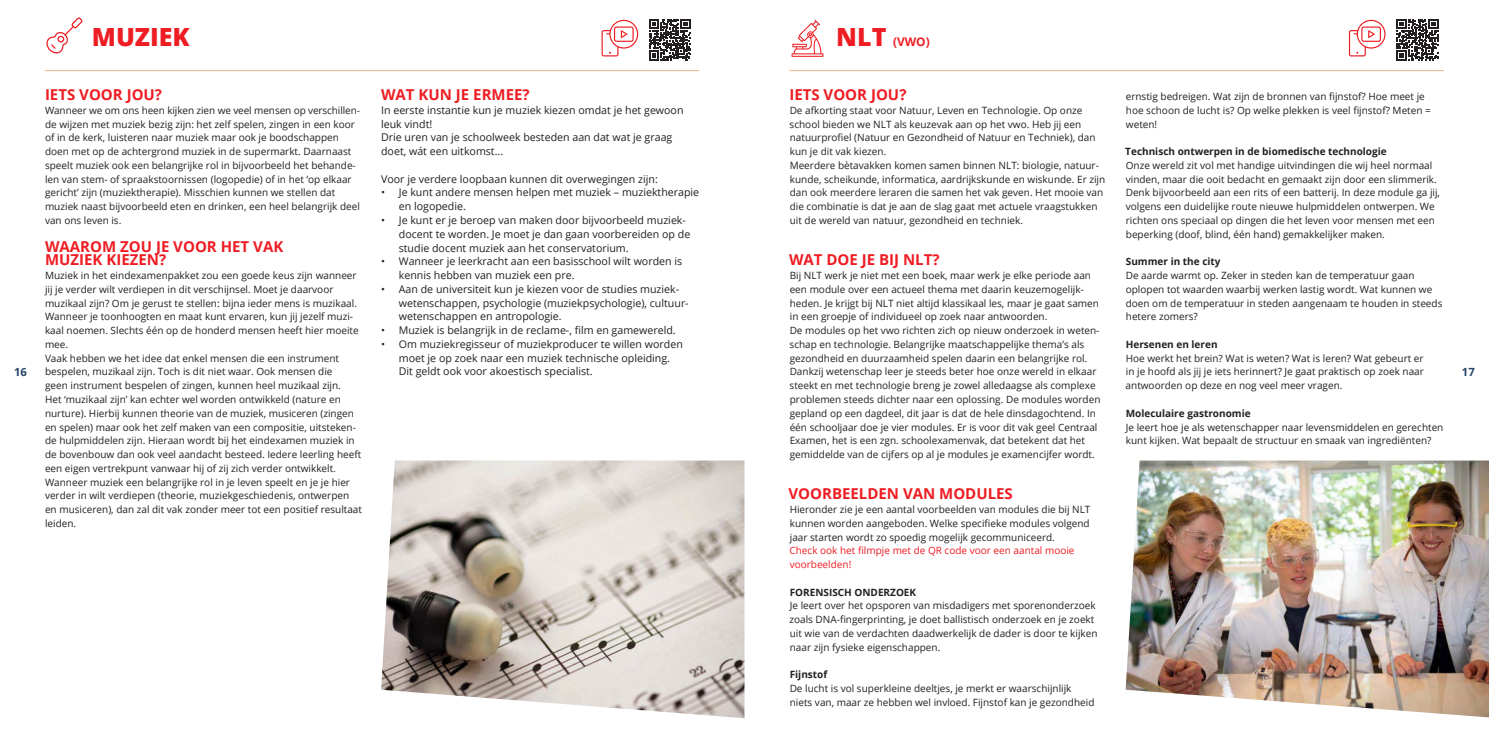
<style>
.page{position:relative;width:1489px;height:745px;background:#fff}
.page>*{position:absolute;margin:0;border:0;box-sizing:border-box;transform-origin:0 0}
.t1{font:800 25px "Open Sans";color:#ee1d23}
.t2{font:700 15px/13.8px "Open Sans";color:#ee1d23}
.t3{font:700 11.88px "Open Sans";color:#ee1d23}
.t4{font:700 11.25px "Open Sans";color:#264668}
.t5{font:10.62px/13.8px "Open Sans";color:#231f20}
.t6{font:10px/13.8px "Open Sans";color:#231f20}
.t7{font:700 10px "Open Sans";color:#231f20}
.s1{font-weight:800;font-size:25px}
.s2{color:#ee1d23}
</style>
<div class="page">
<svg style="left:46px;top:17px;width:37px;height:36px"></svg>
<svg style="left:791px;top:20px;width:32px;height:37px"></svg>
<svg style="left:601px;top:20px;width:37px;height:36px"></svg>
<svg style="left:1348px;top:20px;width:37px;height:36px"></svg>
<svg style="left:649px;top:19px;width:41px;height:42px"></svg>
<img style="left:381px;top:460px;width:363px;height:257px">
<img style="left:1125px;top:460px;width:363px;height:257px">
<svg style="left:1396px;top:19px;width:41px;height:42px"></svg>
<hr style="left:45px;top:70px;width:654px;height:1px;background:#e6b88f">
<hr style="left:789px;top:70px;width:654px;height:1px;background:#e6b88f">
<p class="t1" style="left:92px;top:18px;width:99px">MUZIEK</p>
<p class="t3" style="left:836px;top:34px;width:95px"><span class="s1">NLT</span> (VWO)</p>
<p class="t2" style="left:45px;top:87px;width:119px">IETS VOOR JOU?</p>
<p class="t6" style="left:45px;top:103px;width:316px">Wanneer we om ons heen kijken zien we veel mensen op verschillen&shy;de wijzen met muziek bezig zijn: het zelf spelen, zingen in een koor of in de kerk, luisteren naar muziek maar ook je boodschappen doen met op de achtergrond muziek in de supermarkt. Daarnaast speelt muziek ook een belangrijke rol in bijvoorbeeld het behande&shy;len van stem- of spraakstoornissen (logopedie) of in het ‘op elkaar gericht’ zijn (muziektherapie). Misschien kunnen we stellen dat muziek naast bijvoorbeeld eten en drinken, een heel belangrijk deel van ons leven is.</p>
<p class="t2" style="left:45px;top:239px;width:240px">WAAROM ZOU JE VOOR HET VAK<br>MUZIEK KIEZEN?</p>
<p class="t6" style="left:45px;top:268px;width:318px">Muziek in het eindexamenpakket zou een goede keus zijn wanneer jij je verder wilt verdiepen in dit verschijnsel. Moet je daarvoor muzikaal zijn? Om je gerust te stellen: bijna ieder mens is muzikaal.<br>Wanneer je toonhoogten en maat kunt ervaren, kun jij jezelf muzi&shy;kaal noemen. Slechts één op de honderd mensen heeft hier moeite mee.<br>Vaak hebben we het idee dat enkel mensen die een instrument bespelen, muzikaal zijn. Toch is dit niet waar. Ook mensen die<br>geen instrument bespelen of zingen, kunnen heel muzikaal zijn.<br>Het ‘muzikaal zijn’ kan echter wel worden ontwikkeld (nature en nurture). Hierbij kunnen theorie van de muziek, musiceren (zingen en spelen) maar ook het zelf maken van een compositie, uitsteken&shy;de hulpmiddelen zijn. Hieraan wordt bij het eindexamen muziek in de bovenbouw dan ook veel aandacht besteed. Iedere leerling heeft een eigen vertrekpunt vanwaar hij of zij zich verder ontwikkelt.</p>
<p class="t6" style="left:45px;top:474px;width:318px">Wanneer muziek een belangrijke rol in je leven speelt en je je hier verder in wilt verdiepen (theorie, muziekgeschiedenis, ontwerpen en musiceren), dan zal dit vak zonder meer tot een positief resultaat leiden.</p>
<p class="t2" style="left:789px;top:87px;width:119px">IETS VOOR JOU?</p>
<p class="t6" style="left:789px;top:103px;width:307px">De afkorting staat voor Natuur, Leven en Technologie. Op onze school bieden we NLT als keuzevak aan op het vwo. Heb jij een natuurprofiel (Natuur en Gezondheid of Natuur en Techniek), dan kun je dit vak kiezen.</p>
<p class="t6" style="left:789px;top:158px;width:317px">Meerdere bètavakken komen samen binnen NLT: biologie, natuur&shy;kunde, scheikunde, informatica, aardrijkskunde en wiskunde. Er zijn dan ook meerdere leraren die samen het vak geven. Het mooie van die combinatie is dat je aan de slag gaat met actuele vraagstukken uit de wereld van natuur, gezondheid en techniek.</p>
<p class="t2" style="left:789px;top:252px;width:152px">WAT DOE JE BIJ NLT?</p>
<p class="t6" style="left:789px;top:268px;width:311px">Bij NLT werk je niet met een boek, maar werk je elke periode aan een module over een actueel thema met daarin keuzemogelijk&shy;heden. Je krijgt bij NLT niet altijd klassikaal les, maar je gaat samen in een groepje of individueel op zoek naar antwoorden.</p>
<p class="t6" style="left:789px;top:323px;width:312px">De modules op het vwo richten zich op nieuw onderzoek in weten&shy;schap en technologie. Belangrijke maatschappelijke thema’s als gezondheid en duurzaamheid spelen daarin een belangrijke rol.<br>Dankzij wetenschap leer je steeds beter hoe onze wereld in elkaar steekt en met technologie breng je zowel alledaagse als complexe problemen steeds dichter naar een oplossing. De modules worden gepland op een dagdeel, dit jaar is dat de hele dinsdagochtend. In één schooljaar doe je vier modules. Er is voor dit vak geel Centraal Examen, het is een zgn. schoolexamenvak, dat betekent dat het gemiddelde van de cijfers op al je modules je examencijfer wordt.</p>
<p class="t2" style="left:788px;top:486px;width:226px">VOORBEELDEN VAN MODULES</p>
<p class="t6" style="left:789px;top:502px;width:302px">Hieronder zie je een aantal voorbeelden van modules die bij NLT kunnen worden aangeboden. Welke specifieke modules volgend jaar starten wordt zo spoedig mogelijk gecommuniceerd.<br><span class="s2">Check ook het filmpje met de QR code voor een aantal mooie voorbeelden!</span></p>
<p class="t7" style="left:789px;top:584px;width:128px">FORENSISCH ONDERZOEK</p>
<p class="t6" style="left:789px;top:598px;width:309px">Je leert over het opsporen van misdadigers met sporenonderzoek zoals DNA-fi ngerprinting, je doet ballistisch onderzoek en je zoekt uit wie van de verdachten daadwerkelijk de dader is door te kijken naar zijn fysieke eigenschappen.</p>
<p class="t7" style="left:789px;top:667px;width:39px">Fijnstof</p>
<p class="t6" style="left:789px;top:680px;width:306px">De lucht is vol superkleine deeltjes, je merkt er waarschijnlijk niets van, maar ze hebben wel invloed. Fijnstof kan je gezondheid</p>
<p class="t2" style="left:381px;top:87px;width:150px">WAT KUN JE ERMEE?</p>
<p class="t5" style="left:381px;top:103px;width:304px">In eerste instantie kun je muziek kiezen omdat je het gewoon leuk vindt!</p>
<p class="t5" style="left:381px;top:130px;width:293px">Drie uren van je schoolweek besteden aan dat wat je graag doet, wát een uitkomst...</p>
<p class="t5" style="left:381px;top:171px;width:278px">Voor je verdere loopbaan kunnen dit overwegingen zijn:</p>
<p class="t5" style="left:399px;top:185px;width:302px;text-indent:-18px">• Je kunt andere mensen helpen met muziek – muziektherapie en logopedie.</p>
<p class="t5" style="left:399px;top:213px;width:293px;text-indent:-18px">• Je kunt er je beroep van maken door bijvoorbeeld muziek&shy;docent te worden. Je moet je dan gaan voorbereiden op de studie docent muziek aan het conservatorium.</p>
<p class="t5" style="left:399px;top:254px;width:285px;text-indent:-18px">• Wanneer je leerkracht aan een basisschool wilt worden is kennis hebben van muziek een pre.</p>
<p class="t5" style="left:399px;top:281px;width:291px;text-indent:-18px">• Aan de universiteit kun je kiezen voor de studies muziek&shy;wetenschappen, psychologie (muziekpsychologie), cultuur&shy;wetenschappen en antropologie.</p>
<p class="t5" style="left:381px;top:323px;width:296px">• Muziek is belangrijk in de reclame-, fi lm en gamewereld.</p>
<p class="t5" style="left:399px;top:336px;width:285px;text-indent:-18px">• Om muziekregisseur of muziekproducer te willen worden moet je op zoek naar een muziek technische opleiding.<br>Dit geldt ook voor akoestisch specialist.</p>
<p class="t6" style="left:1125px;top:89px;width:306px">ernstig bedreigen. Wat zijn de bronnen van fijnstof? Hoe meet je hoe schoon de lucht is? Op welke plekken is veel fijnstof? Meten = weten!</p>
<p class="t7" style="left:1125px;top:144px;width:263px">Technisch ontwerpen in de biomedische technologie</p>
<p class="t6" style="left:1125px;top:158px;width:316px">Onze wereld zit vol met handige uitvindingen die wij heel normaal vinden, maar die ooit bedacht en gemaakt zijn door een slimmerik.<br>Denk bijvoorbeeld aan een rits of een batterij. In deze module ga jij, volgens een duidelijke route nieuwe hulpmiddelen ontwerpen. We richten ons speciaal op dingen die het leven voor mensen met een beperking (doof, blind, één hand) gemakkelijker maken.</p>
<p class="t7" style="left:1125px;top:254px;width:96px">Summer in the city</p>
<p class="t6" style="left:1125px;top:268px;width:318px">De aarde warmt op. Zeker in steden kan de temperatuur gaan oplopen tot waarden waarbij werken lastig wordt. Wat kunnen we doen om de temperatuur in steden aangenaam te houden in steeds hetere zomers?</p>
<p class="t7" style="left:1125px;top:337px;width:93px">Hersenen en leren</p>
<p class="t6" style="left:1125px;top:350px;width:300px;text-align:justify">Hoe werkt het brein? Wat is weten? Wat is leren? Wat gebeurt er in je hoofd als jij je iets herinnert? Je gaat praktisch op zoek naar antwoorden op deze en nog veel meer vragen.</p>
<p class="t7" style="left:1125px;top:406px;width:126px">Moleculaire gastronomie</p>
<p class="t6" style="left:1125px;top:419px;width:319px">Je leert hoe je als wetenschapper naar levensmiddelen en gerechten kunt kijken. Wat bepaalt de structuur en smaak van ingrediënten?</p>
<p class="t4" style="left:14px;top:364px;width:14px">16</p>
<p class="t4" style="left:1461px;top:364px;width:14px">17</p>
</div>
